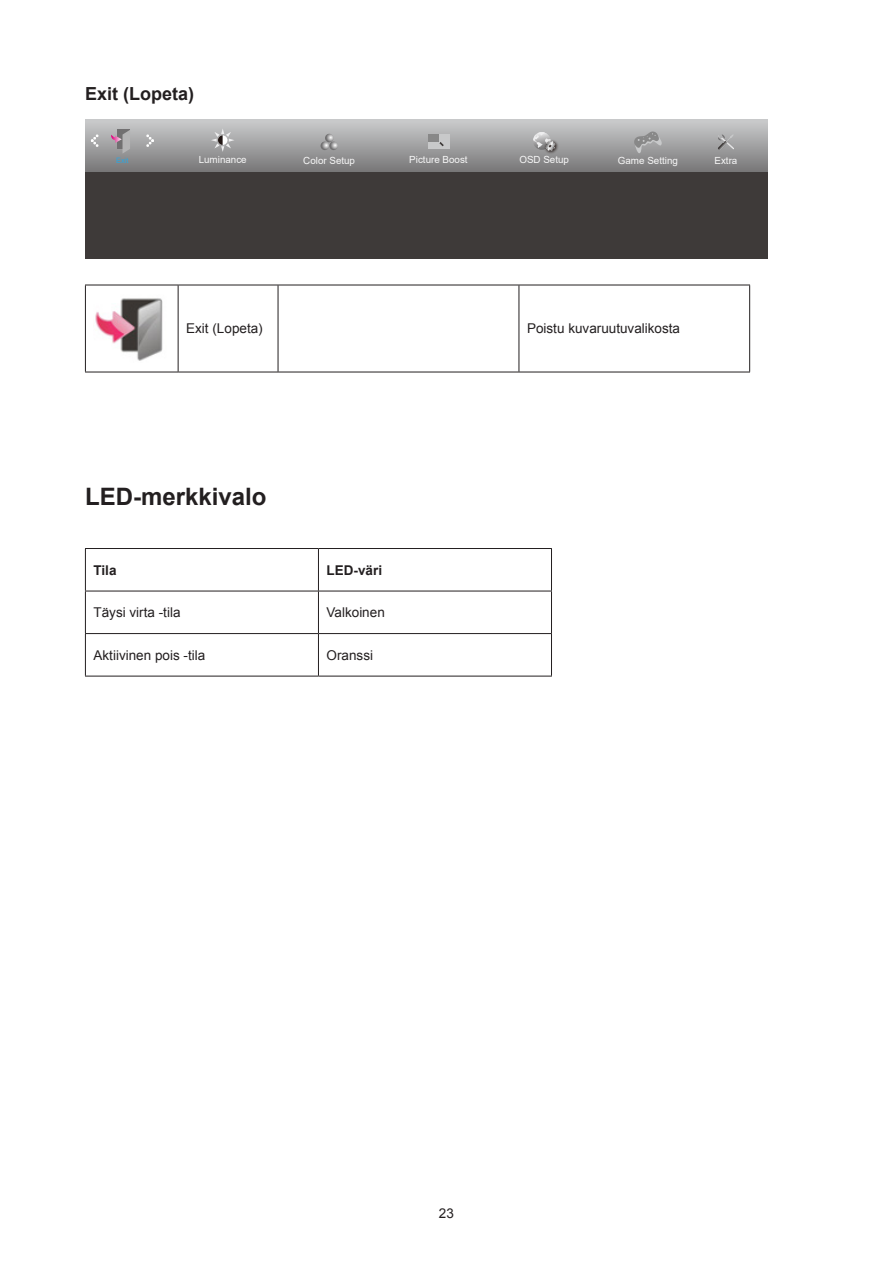
<style>
.page{position:relative;width:893px;height:1263px;background:#fff}
.page>*{position:absolute;margin:0;border:0;box-sizing:border-box;transform-origin:0 0}
.Heading_2{font:700 24px "Arial";color:#231f20}
.Heading_3{font:700 18px "Arial";color:#231f20}
.无间隔{font:13.5px "Arial";color:#231f20}
.正文_text-1{font:13.5px "Arial";color:#231f20}
.无间隔-2{font:700 13.5px "Arial";color:#231f20}
.t1{font:9.75px "Arial";color:#f7f7f7}
.t2{font:7.5px "Arial";color:#2ca6e0}
</style>
<div class="page">
<svg style="left:85px;top:119px;width:683px;height:53px;background:#a0a0a1"></svg>
<div style="left:85px;top:172px;width:683px;height:87px;background:#3e3a39"></div>
<svg style="left:91px;top:134px;width:8px;height:13px"></svg>
<svg style="left:146px;top:134px;width:8px;height:13px"></svg>
<div style="left:428px;top:134px;width:21px;height:15px;background:#c8c9ca"></div>
<div style="left:428px;top:134px;width:11px;height:7px;background:#888"></div>
<svg style="left:439px;top:142px;width:5px;height:4px"></svg>
<img style="left:542px;top:138px;width:18px;height:18px">
<svg style="left:533px;top:132px;width:23px;height:19px"></svg>
<svg style="left:211px;top:128px;width:23px;height:24px"></svg>
<svg style="left:320px;top:134px;width:18px;height:16px"></svg>
<svg style="left:111px;top:130px;width:19px;height:24px"></svg>
<svg style="left:717px;top:134px;width:18px;height:16px"></svg>
<svg style="left:634px;top:131px;width:28px;height:22px"></svg>
<hr style="left:85px;top:285px;width:93px;height:1px;background:#231f20">
<hr style="left:85px;top:285px;width:1px;height:87px;background:#231f20">
<hr style="left:178px;top:285px;width:100px;height:1px;background:#231f20">
<hr style="left:178px;top:285px;width:1px;height:87px;background:#231f20">
<hr style="left:278px;top:285px;width:241px;height:1px;background:#231f20">
<hr style="left:278px;top:285px;width:1px;height:87px;background:#231f20">
<hr style="left:519px;top:285px;width:231px;height:1px;background:#231f20">
<hr style="left:519px;top:285px;width:1px;height:87px;background:#231f20">
<hr style="left:749px;top:285px;width:1px;height:87px;background:#231f20">
<hr style="left:85px;top:372px;width:93px;height:1px;background:#231f20">
<hr style="left:178px;top:372px;width:100px;height:1px;background:#231f20">
<hr style="left:278px;top:372px;width:241px;height:1px;background:#231f20">
<hr style="left:519px;top:372px;width:231px;height:1px;background:#231f20">
<img style="left:95px;top:298px;width:68px;height:63px">
<hr style="left:85px;top:548px;width:233px;height:1px;background:#231f20">
<hr style="left:85px;top:549px;width:1px;height:42px;background:#231f20">
<hr style="left:318px;top:548px;width:234px;height:1px;background:#231f20">
<hr style="left:318px;top:549px;width:1px;height:42px;background:#231f20">
<hr style="left:551px;top:549px;width:1px;height:42px;background:#231f20">
<hr style="left:85px;top:591px;width:233px;height:1px;background:#231f20">
<hr style="left:85px;top:591px;width:1px;height:42px;background:#231f20">
<hr style="left:318px;top:591px;width:234px;height:1px;background:#231f20">
<hr style="left:318px;top:591px;width:1px;height:42px;background:#231f20">
<hr style="left:551px;top:591px;width:1px;height:42px;background:#231f20">
<hr style="left:85px;top:633px;width:233px;height:1px;background:#231f20">
<hr style="left:85px;top:634px;width:1px;height:42px;background:#231f20">
<hr style="left:318px;top:633px;width:234px;height:1px;background:#231f20">
<hr style="left:318px;top:634px;width:1px;height:42px;background:#231f20">
<hr style="left:551px;top:634px;width:1px;height:42px;background:#231f20">
<hr style="left:85px;top:676px;width:233px;height:1px;background:#231f20">
<hr style="left:318px;top:676px;width:234px;height:1px;background:#231f20">
<p class="Heading_3" style="left:85px;top:82px;width:111px">Exit (Lopeta)</p>
<p class="t2" style="left:116px;top:155px;width:14px">Exit</p>
<p class="t1" style="left:199px;top:153px;width:50px">Luminance</p>
<p class="t1" style="left:303px;top:154px;width:53px">Color Setup</p>
<p class="t1" style="left:409px;top:153px;width:60px">Picture Boost</p>
<p class="t1" style="left:519px;top:153px;width:51px">OSD Setup</p>
<p class="t1" style="left:618px;top:154px;width:62px">Game Setting</p>
<p class="t1" style="left:714px;top:154px;width:24px">Extra</p>
<p class="正文_text-1" style="left:186px;top:320px;width:78px">Exit (Lopeta)</p>
<p class="正文_text-1" style="left:527px;top:320px;width:155px">Poistu kuvaruutuvalikosta</p>
<p class="Heading_2" style="left:85px;top:481px;width:183px">LED-merkkivalo</p>
<p class="无间隔-2" style="left:94px;top:561px;width:25px">Tila</p>
<p class="无间隔-2" style="left:327px;top:561px;width:57px">LED-väri</p>
<p class="无间隔" style="left:94px;top:603px;width:89px">Täysi virta -tila</p>
<p class="无间隔" style="left:327px;top:603px;width:60px">Valkoinen</p>
<p class="无间隔" style="left:94px;top:646px;width:113px">Aktiivinen pois -tila</p>
<p class="无间隔" style="left:327px;top:646px;width:48px">Oranssi</p>
<h3 class="正文_text-1" style="left:439px;top:1205px;width:17px">23</h3>
</div>
